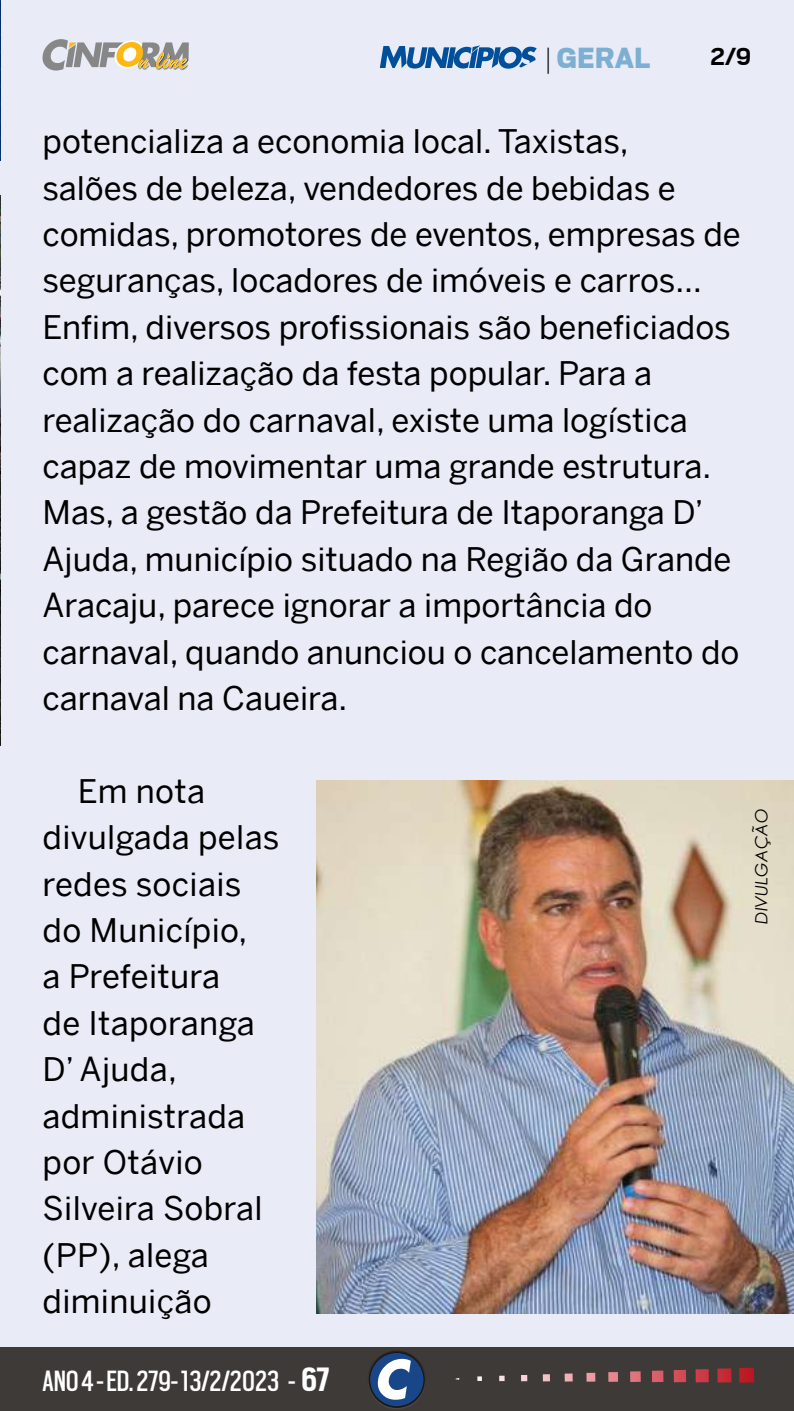
<style>
.page{position:relative;width:794px;height:1411px;background:#fff}
.page>*{position:absolute;margin:0;border:0;box-sizing:border-box;transform-origin:0 0}
.t1{font:32.5px/46.4px "Benton Sans";color:#000}
.t2{font:32.5px "Scout Cond";color:#fff}
.t3{font:900 32.5px "Scout";color:#7cafd1}
.t4{font:700 27.5px "Scout";color:#000}
.t5{font:italic 16.88px "Century Gothic";color:#000}
.s1{font-weight:100;color:#000}
.s2{font-weight:700;font-size:37.5px}
</style>
<div class="page">
<div style="left:0;top:0;width:794px;height:1410px;background:#e9ebf7"></div>
<svg style="left:43px;top:39px;width:146px;height:31px"></svg>
<div style="left:0;top:1347px;width:794px;height:63px;background:#3e3a37"></div>
<img style="left:739px;top:1367px;width:15px;height:15px">
<img style="left:717px;top:1368px;width:14px;height:14px">
<img style="left:695px;top:1369px;width:14px;height:13px">
<svg style="left:674px;top:1369px;width:12px;height:13px"></svg>
<svg style="left:652px;top:1370px;width:11px;height:11px"></svg>
<svg style="left:630px;top:1371px;width:11px;height:10px"></svg>
<svg style="left:608px;top:1372px;width:10px;height:9px"></svg>
<svg style="left:586px;top:1372px;width:9px;height:9px"></svg>
<svg style="left:564px;top:1373px;width:8px;height:8px"></svg>
<svg style="left:543px;top:1374px;width:7px;height:7px"></svg>
<svg style="left:521px;top:1375px;width:6px;height:6px"></svg>
<svg style="left:499px;top:1375px;width:5px;height:5px"></svg>
<svg style="left:477px;top:1376px;width:5px;height:4px"></svg>
<svg style="left:367px;top:1350px;width:59px;height:59px"></svg>
<svg style="left:369px;top:1351px;width:56px;height:56px"></svg>
<div style="left:370px;top:1352px;width:53px;height:53px;background:#194689;border-radius:50%"></div>
<svg style="left:377px;top:1358px;width:34px;height:41px"></svg>
<img style="left:0;top:196px;width:1px;height:549px">
<img style="left:0;top:0;width:1px;height:160px">
<svg style="left:380px;top:45px;width:157px;height:23px"></svg>
<img style="left:316px;top:780px;width:478px;height:533px">
<p class="t3" style="left:544px;top:42px;width:107px"><span class="s1">|</span> GERAL</p>
<p class="t4" style="left:710px;top:43px;width:43px">2/9</p>
<p class="t1" style="left:43px;top:118px;width:700px">potencializa a economia local. Taxistas,<br>salões de beleza, vendedores de bebidas e comidas, promotores de eventos, empresas de seguranças, locadores de imóveis e carros… Enfim, diversos profissionais são beneficiados com a realização da festa popular. Para a realização do carnaval, existe uma logística capaz de movimentar uma grande estrutura.<br>Mas, a gestão da Prefeitura de Itaporanga D’ Ajuda, município situado na Região da Grande Aracaju, parece ignorar a importância do carnaval, quando anunciou o cancelamento do carnaval na Caueira.</p>
<p class="t1" style="left:43px;top:767px;width:238px;text-indent:35px">Em nota divulgada pelas redes sociais do Município,<br>a Prefeitura<br>de Itaporanga<br>D’ Ajuda, administrada por Otávio<br>Silveira Sobral (PP), alega diminuição</p>
<p class="t2" style="left:43px;top:1359px;width:289px">ANO 4 - ED. 279- 13/2/2023 - <span class="s2">67</span></p>
<p class="t5" style="left:749px;top:924px;width:117px;rotate:-90deg">DIVULGAÇÃO</p>
</div>
